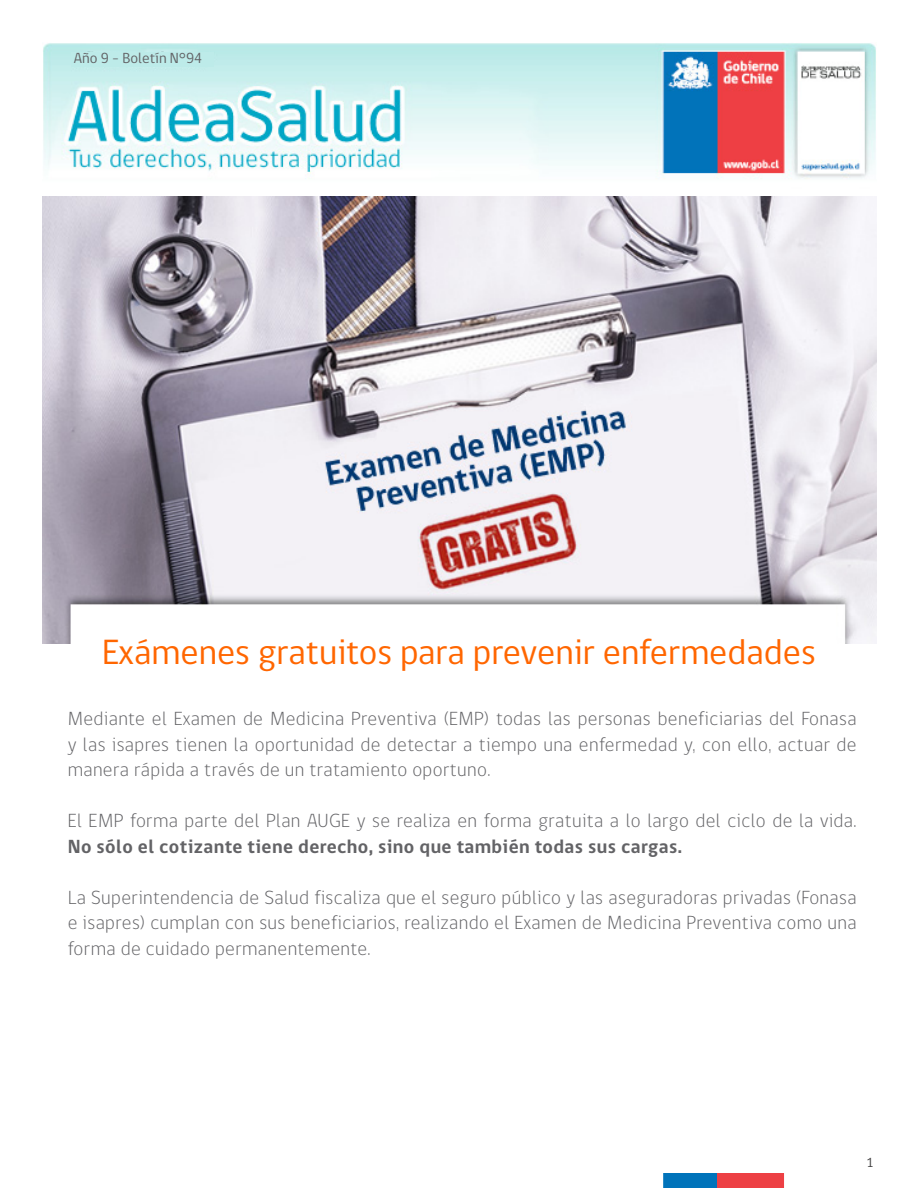
<style>
.page{position:relative;width:918px;height:1188px;background:#fff}
.page>*{position:absolute;margin:0;border:0;box-sizing:border-box;transform-origin:0 0}
.t1{font:36px "gob CL";color:#f60}
.Texto_normal{font:300 19.5px/25.5px "gob CL";letter-spacing:.02em;color:#636366;text-align:justify}
.t2{font:15px "gob CL";color:#636366}
.t3{font:13.5px "gob CL";color:#3f3e3f}
.s1{font-weight:700}
</style>
<div class="page">
<svg style="left:663px;top:1173px;width:121px;height:15px;background:#835678"></svg>
<img style="left:43px;top:43px;width:833px;height:136px">
<div style="left:71px;top:52px;width:143px;height:15px;background:#bdebe9"></div>
<img style="left:43px;top:197px;width:834px;height:446px">
<p class="t2" style="left:74px;top:48px;width:130px">Año 9 - Boletín N°94</p>
<p class="t1" style="left:102px;top:628px;width:715px">Exámenes gratuitos para prevenir enfermedades</p>
<p class="Texto_normal" style="left:68px;top:707px;width:790px">Mediante el Examen de Medicina Preventiva (EMP) todas las personas beneficiarias del Fonasa y las isapres tienen la oportunidad de detectar a tiempo una enfermedad y, con ello, actuar de manera rápida a través de un tratamiento oportuno.</p>
<p class="Texto_normal" style="left:68px;top:809px;width:790px">El EMP forma parte del Plan AUGE y se realiza en forma gratuita a lo largo del ciclo de la vida.<br><span class="s1">No sólo el cotizante tiene derecho, sino que también todas sus cargas.</span></p>
<p class="Texto_normal" style="left:68px;top:885px;width:791px">La Superintendencia de Salud fiscaliza que el seguro público y las aseguradoras privadas (Fonasa e isapres) cumplan con sus beneficiarios, realizando el Examen de Medicina Preventiva como una forma de cuidado permanentemente.</p>
<p class="t3" style="left:866px;top:1153px;width:9px">1</p>
</div>
